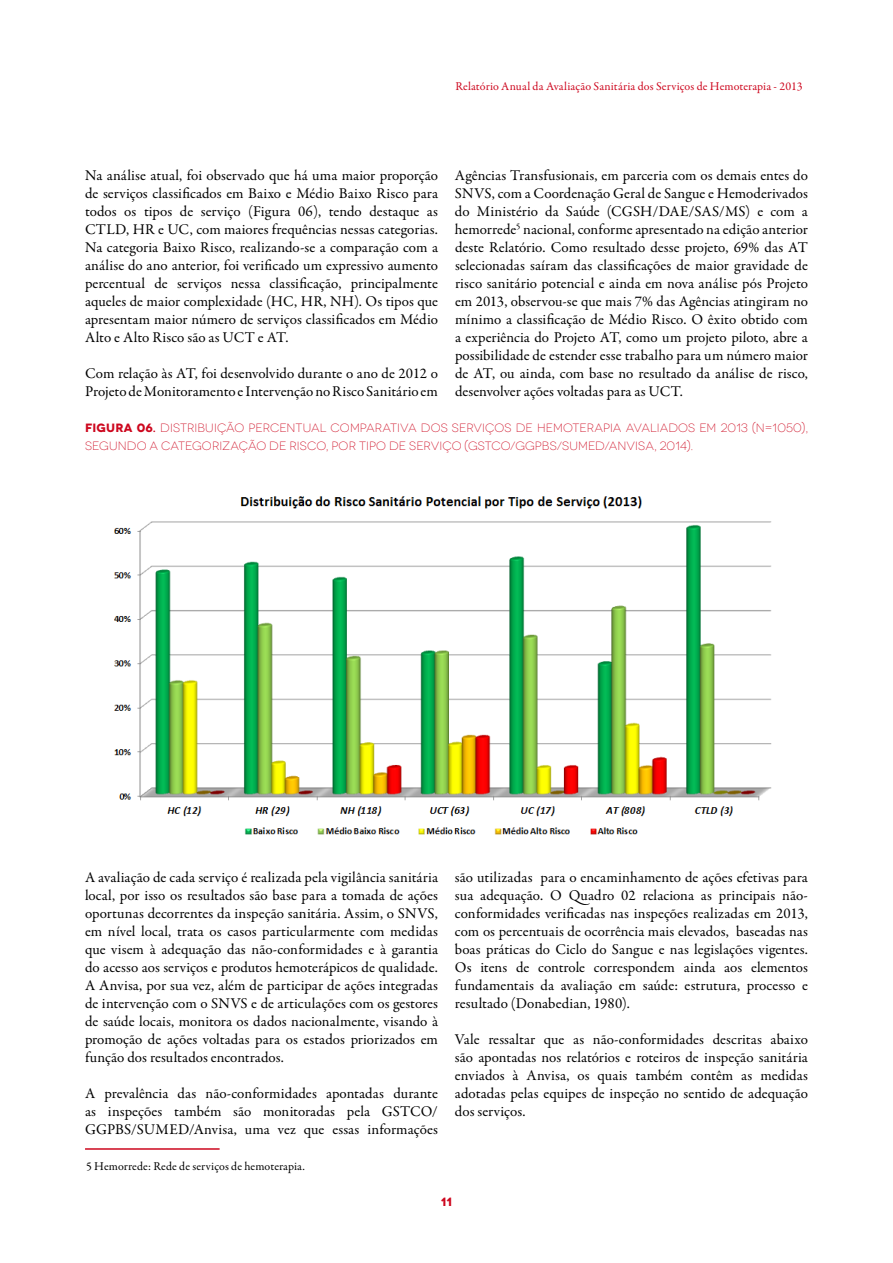
<style>
.page{position:relative;width:893px;height:1263px;background:#fff}
.page>*{position:absolute;margin:0;border:0;box-sizing:border-box;transform-origin:0 0}
.t1{font:15px/18px "Garamond Premr Pro";letter-spacing:.005em;color:#000;text-align:justify}
.t2{font:300 12px/18px "Novecentowide";letter-spacing:.005em;color:#cd071e}
.t3{font:12px "Garamond Premr Pro";letter-spacing:.01em;color:#cd071e}
.t4{font:12px "Garamond Premr Pro";letter-spacing:.005em;color:#000}
.t5{font:700 12px "Novecentowide";color:#cd071e}
.s1{font-weight:700}
.s2{font-weight:600}
</style>
<div class="page">
<img style="left:114px;top:496px;width:658px;height:339px">
<hr style="left:85px;top:1148px;width:135px;height:2px;background:#cd071e">
<p class="t3" style="left:455px;top:79px;width:349px">Relatório Anual da Avaliação Sanitária dos Serviços de Hemoterapia - 2013</p>
<p class="t1" style="left:85px;top:167px;width:354px">Na análise atual, foi observado que há uma maior proporção de serviços classificados em Baixo e Médio Baixo Risco para todos os tipos de serviço (Figura 06), tendo destaque as CTLD, HR e UC, com maiores frequências nessas categorias.<br>Na categoria Baixo Risco, realizando-se a comparação com a análise do ano anterior, foi verificado um expressivo aumento percentual de serviços nessa classificação, principalmente aqueles de maior complexidade (HC, HR, NH). Os tipos que apresentam maior número de serviços classificados em Médio Alto e Alto Risco são as UCT e AT.</p>
<p class="t1" style="left:85px;top:365px;width:354px">Com relação às AT, foi desenvolvido durante o ano de 2012 o<br>Projeto de Monitoramento e Intervenção no Risco Sanitário em</p>
<p class="t1" style="left:455px;top:167px;width:355px">Agências Transfusionais, em parceria com os demais entes do SNVS, com a Coordenação Geral de Sangue e Hemoderivados do Ministério da Saúde (CGSH/DAE/SAS/MS) e com a hemorrede<sup>5</sup> nacional, conforme apresentado na edição anterior deste Relatório. Como resultado desse projeto, 69% das AT selecionadas saíram das classificações de maior gravidade de risco sanitário potencial e ainda em nova análise pós Projeto em 2013, observou-se que mais 7% das Agências atingiram no mínimo a classificação de Médio Risco. O êxito obtido com a experiência do Projeto AT, como um projeto piloto, abre a possibilidade de estender esse trabalho para um número maior de AT, ou ainda, com base no resultado da análise de risco, desenvolver ações voltadas para as UCT.</p>
<p class="t2" style="left:85px;top:419px;width:724px"><span class="s1">FIGURA 06</span><span class="s2">.</span> DISTRIBUIÇÃO PERCENTUAL COMPARATIVA DOS SERVIÇOS DE HEMOTERAPIA AVALIADOS EM 2013 (N=1050),<br>SEGUNDO A CATEGORIZAÇÃO DE RISCO, POR TIPO DE SERVIÇO (GSTCO/GGPBS/SUMED/ANVISA, 2014).</p>
<p class="t1" style="left:85px;top:869px;width:354px">A avaliação de cada serviço é realizada pela vigilância sanitária local, por isso os resultados são base para a tomada de ações oportunas decorrentes da inspeção sanitária. Assim, o SNVS, em nível local, trata os casos particularmente com medidas que visem à adequação das não-conformidades e à garantia do acesso aos serviços e produtos hemoterápicos de qualidade.<br>A Anvisa, por sua vez, além de participar de ações integradas de intervenção com o SNVS e de articulações com os gestores de saúde locais, monitora os dados nacionalmente, visando à promoção de ações voltadas para os estados priorizados em função dos resultados encontrados.</p>
<p class="t1" style="left:85px;top:1085px;width:354px">A prevalência das não-conformidades apontadas durante as inspeções também são monitoradas pela GSTCO/ GGPBS/SUMED/Anvisa, uma vez que essas informações</p>
<p class="t4" style="left:86px;top:1159px;width:220px">5 Hemorrede: Rede de serviços de hemoterapia.</p>
<p class="t1" style="left:455px;top:869px;width:354px">são utilizadas para o encaminhamento de ações efetivas para sua adequação. O Quadro 02 relaciona as principais não&shy;conformidades verificadas nas inspeções realizadas em 2013, com os percentuais de ocorrência mais elevados, baseadas nas boas práticas do Ciclo do Sangue e nas legislações vigentes.<br>Os itens de controle correspondem ainda aos elementos fundamentais da avaliação em saúde: estrutura, processo e resultado (Donabedian, 1980).</p>
<p class="t1" style="left:455px;top:1031px;width:355px">Vale ressaltar que as não-conformidades descritas abaixo são apontadas nos relatórios e roteiros de inspeção sanitária enviados à Anvisa, os quais também contêm as medidas adotadas pelas equipes de inspeção no sentido de adequação dos serviços.</p>
<p class="t5" style="left:441px;top:1194px;width:13px">11</p>
</div>
